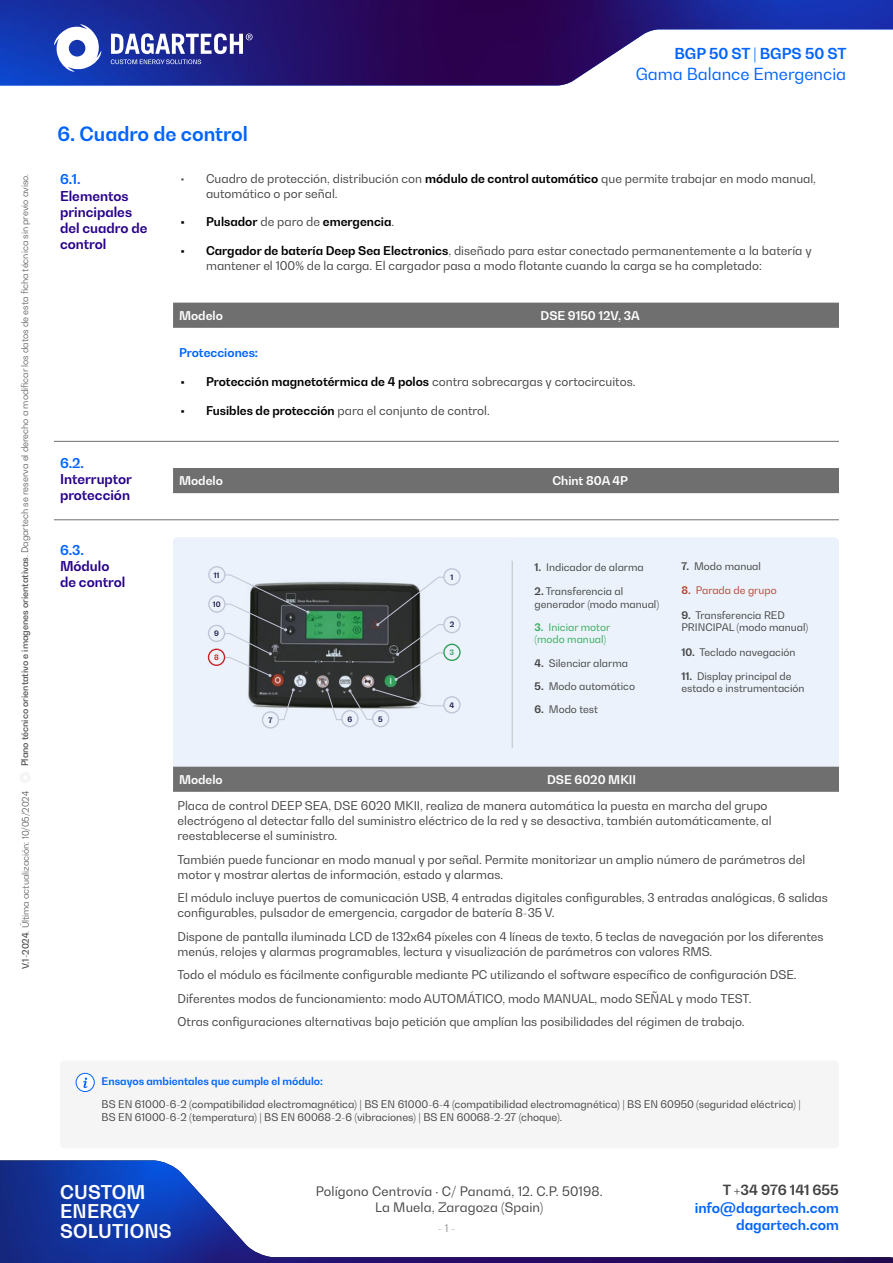
<style>
.page{position:relative;width:893px;height:1263px;background:#fff}
.page>*{position:absolute;margin:0;border:0;box-sizing:border-box;transform-origin:0 0}
.t1{font:700 19.5px "Bw Gradual";color:#0064ff}
.t2{font:700 18.75px/19.4px "Bw Gradual";letter-spacing:.01em;color:#fff}
.t3{font:16.5px "Bw Gradual";color:#0064ff}
.t4{font:700 15px "Bw Gradual";color:#0064ff}
.t5{font:700 13.95px "Bw Gradual";color:#0064ff}
.t6{font:700 13.95px "Bw Gradual";color:#424242}
.t7{font:700 13.5px/16.2px "Bw Gradual";color:#270089}
.t8{font:700 13.5px "Bw Gradual";color:#0064ff}
.t9{font:12.9px/16.2px "Bw Gradual";letter-spacing:.01em;color:#424242;text-align:center}
.t10{font:12px/15px "Bw Gradual";color:#424242}
.t11{font:700 12px "Bw Gradual";color:#000}
.t12{font:700 12px "Bw Gradual";color:#fff}
.t13{font:700 12px "Bw Gradual";color:#0064ff}
.t14{font:10.5px/12.6px "Bw Gradual";color:#424242}
.t15{font:700 10.5px "Bw Gradual";color:#0064ff}
.t16{font:10.5px "Bw Gradual";color:#949091}
.t17{font:10.35px/12.5px "Bw Gradual";color:#424242}
.t18{font:10.35px/12.5px "Bw Gradual";color:#36ab59}
.t19{font:10.35px "Bw Gradual";color:#b4442f}
.t20{font:300 9px "Bw Gradual";color:#424242}
.t21{font:700 7.35px "Bw Gradual";color:#1f1646}
.t22{font:700 7.35px "Bw Gradual";color:#34a859}
.t23{font:700 7.35px "Bw Gradual";color:#db2323}
.s1{font-weight:500}
.s2{font-weight:700;color:#000}
.s3{font-weight:400;color:#424242}
.s4{font-weight:700}
</style>
<div class="page">
<img style="left:0;top:1160px;width:893px;height:103px">
<img style="left:0;top:0;width:893px;height:85px">
<svg style="left:111px;top:33px;width:142px;height:31px"></svg>
<svg style="left:54px;top:24px;width:47px;height:48px"></svg>
<div style="left:173px;top:303px;width:666px;height:25px;background:#706f6f"></div>
<div style="left:173px;top:468px;width:666px;height:25px;background:#706f6f"></div>
<hr style="left:54px;top:441px;width:785px;height:1px;background:#706f6f">
<hr style="left:54px;top:519px;width:785px;height:1px;background:#706f6f">
<div style="left:173px;top:537px;width:666px;height:230px;background:#ebf2fb"></div>
<div style="left:188px;top:563px;width:300px;height:168px;background:#ebf2fb"></div>
<img style="left:238px;top:571px;width:190px;height:148px">
<div style="left:443px;top:696px;width:18px;height:17px;border:1px solid #d2d0da;border-radius:50%"></div>
<div style="left:372px;top:710px;width:17px;height:17px;border:1px solid #d2d0da;border-radius:50%"></div>
<div style="left:341px;top:710px;width:18px;height:17px;border:1px solid #d2d0da;border-radius:50%"></div>
<div style="left:262px;top:711px;width:17px;height:18px;border:1px solid #d2d0da;border-radius:50%"></div>
<svg style="left:325px;top:688px;width:17px;height:32px"></svg>
<svg style="left:278px;top:688px;width:17px;height:32px"></svg>
<svg style="left:348px;top:688px;width:96px;height:32px;background:#94999d"></svg>
<div style="left:443px;top:616px;width:18px;height:17px;border:1px solid #d2d0da;border-radius:50%"></div>
<div style="left:208px;top:625px;width:17px;height:17px;border:1px solid #d2d0da;border-radius:50%"></div>
<svg style="left:224px;top:574px;width:86px;height:103px;background:#787d80"></svg>
<div style="left:208px;top:595px;width:18px;height:18px;border:1px solid #d2d0da;border-radius:50%"></div>
<div style="left:208px;top:566px;width:18px;height:17px;border:1px solid #d2d0da;border-radius:50%"></div>
<div style="left:443px;top:644px;width:18px;height:17px;border:1px solid #34a859;border-radius:50%"></div>
<div style="left:208px;top:649px;width:17px;height:17px;border:1px solid #db2323;border-radius:50%"></div>
<div style="left:443px;top:568px;width:18px;height:17px;border:1px solid #d2d0da;border-radius:50%"></div>
<svg style="left:376px;top:577px;width:68px;height:104px;background:#7b8083"></svg>
<hr style="left:512px;top:561px;width:1px;height:187px;background:#c3c3c3">
<div style="left:173px;top:767px;width:666px;height:25px;background:#706f6f"></div>
<div style="left:60px;top:1060px;width:779px;height:88px;background:#f6f5f5;border-radius:4px"></div>
<div style="left:76px;top:1073px;width:18px;height:18px;background:#fff;border-radius:50%"></div>
<div style="left:76px;top:1073px;width:19px;height:19px;border:1px solid #0064ff;border-radius:50%"></div>
<svg style="left:83px;top:1077px;width:5px;height:11px"></svg>
<h1 class="t1" style="left:58px;top:121px;width:192px">6. Cuadro de control</h1>
<p class="t4" style="left:674px;top:44px;width:174px">BGP 50 ST | BGPS 50 ST</p>
<h3 class="t3" style="left:636px;top:63px;width:212px">Gama Balance Emergencia</h3>
<p class="t20" style="left:19px;top:766px;width:594px;rotate:-90deg"><span class="s1">Plano técnico orientativo e imagenes orientativas</span>. Dagartech se reserva el derecho a modificar los datos de esta ficha técnica sin previo aviso.</p>
<p class="t8" style="left:60px;top:170px;width:22px">6.1.</p>
<p class="t7" style="left:60px;top:187px;width:89px">Elementos principales del cuadro de control</p>
<p class="t8" style="left:60px;top:454px;width:26px">6.2.</p>
<p class="t7" style="left:60px;top:471px;width:74px">Interruptor protección</p>
<p class="t8" style="left:60px;top:541px;width:26px">6.3.</p>
<p class="t7" style="left:60px;top:558px;width:67px">Módulo de control</p>
<p class="t20" style="left:20px;top:969px;width:180px;rotate:-90deg"><span class="s1">V.1-2024</span>. Última actualización: 10/05/2024</p>
<p class="t10" style="left:206px;top:171px;width:611px;line-height:14.4px;text-indent:-26px">• Cuadro de protección, distribución con <span class="s2">módulo de control automático</span> que permite trabajar en modo manual, automático o por señal.</p>
<p class="t11" style="left:181px;top:214px;width:215px">• Pulsador <span class="s3">de paro de</span> emergencia<span class="s3">.</span></p>
<p class="t10" style="left:206px;top:243px;width:607px;line-height:14.4px;text-indent:-26px"><span class="s2">• Cargador de batería Deep Sea Electronics</span>, diseñado para estar conectado permanentemente a la batería y mantener el 100% de la carga. El cargador pasa a modo flotante cuando la carga se ha completado:</p>
<p class="t12" style="left:179px;top:308px;width:45px">Modelo</p>
<p class="t12" style="left:541px;top:308px;width:101px">DSE 9150 12V, 3A</p>
<p class="t13" style="left:179px;top:345px;width:81px">Protecciones:</p>
<p class="t11" style="left:181px;top:374px;width:456px">• Protección magnetotérmica de 4 polos <span class="s3">contra sobrecargas y cortocircuitos.</span></p>
<p class="t10" style="left:181px;top:403px;width:311px"><span class="s2">• Fusibles de protección</span> para el conjunto de control.</p>
<p class="t12" style="left:179px;top:473px;width:45px">Modelo</p>
<p class="t12" style="left:552px;top:473px;width:77px">Chint 80A 4P</p>
<p class="t21" style="left:214px;top:570px;width:7px">11</p>
<p class="t21" style="left:213px;top:600px;width:9px">10</p>
<p class="t21" style="left:214px;top:628px;width:6px">9</p>
<p class="t23" style="left:214px;top:653px;width:6px">8</p>
<p class="t21" style="left:268px;top:716px;width:6px">7</p>
<p class="t21" style="left:347px;top:714px;width:6px">6</p>
<p class="t21" style="left:378px;top:714px;width:6px">5</p>
<p class="t21" style="left:450px;top:572px;width:4px">1</p>
<p class="t21" style="left:450px;top:620px;width:6px">2</p>
<p class="t22" style="left:450px;top:648px;width:6px">3</p>
<p class="t21" style="left:450px;top:700px;width:6px">4</p>
<p class="t17" style="left:535px;top:561px;width:111px"><span class="s4">1.</span> Indicador de alarma</p>
<p class="t17" style="left:535px;top:585px;width:126px"><span class="s4">2.</span> Transferencia al generador (modo manual)</p>
<p class="t18" style="left:535px;top:621px;width:77px"><span class="s4">3.</span> Iniciar motor (modo manual)</p>
<p class="t17" style="left:535px;top:656px;width:95px"><span class="s4">4.</span> Silenciar alarma</p>
<p class="t17" style="left:535px;top:680px;width:102px"><span class="s4">5.</span> Modo automático</p>
<p class="t17" style="left:535px;top:703px;width:65px"><span class="s4">6.</span> Modo test</p>
<p class="t17" style="left:681px;top:559px;width:81px"><span class="s4">7.</span> Modo manual</p>
<p class="t19" style="left:681px;top:584px;width:97px"><span class="s4">8.</span> Parada de grupo</p>
<p class="t17" style="left:681px;top:608px;width:128px"><span class="s4">9.</span> Transferencia RED<br>PRINCIPAL (modo manual)</p>
<p class="t17" style="left:681px;top:670px;width:125px"><span class="s4">11.</span> Display principal de estado e instrumentación</p>
<p class="t17" style="left:681px;top:646px;width:116px"><span class="s4">10.</span> Teclado navegación</p>
<p class="t12" style="left:179px;top:771px;width:45px">Modelo</p>
<p class="t12" style="left:547px;top:771px;width:91px">DSE 6020 MKII</p>
<p class="t10" style="left:178px;top:798px;width:596px">Placa de control DEEP SEA, DSE 6020 MKII, realiza de manera automática la puesta en marcha del grupo electrógeno al detectar fallo del suministro eléctrico de la red y se desactiva, también automáticamente, al reestablecerse el suministro.</p>
<p class="t10" style="left:178px;top:851px;width:629px">También puede funcionar en modo manual y por señal. Permite monitorizar un amplio número de parámetros del motor y mostrar alertas de información, estado y alarmas.</p>
<p class="t10" style="left:178px;top:890px;width:652px">El módulo incluye puertos de comunicación USB, 4 entradas digitales configurables, 3 entradas analógicas, 6 salidas configurables, pulsador de emergencia, cargador de batería 8-35 V.</p>
<p class="t10" style="left:178px;top:928px;width:648px">Dispone de pantalla iluminada LCD de 132x64 píxeles con 4 líneas de texto, 5 teclas de navegación por los diferentes menús, relojes y alarmas programables, lectura y visualización de parámetros con valores RMS.</p>
<p class="t10" style="left:178px;top:963px;width:621px;line-height:23.5px">Todo el módulo es fácilmente configurable mediante PC utilizando el software específico de configuración DSE.<br>Diferentes modos de funcionamiento: modo AUTOMÁTICO, modo MANUAL, modo SEÑAL y modo TEST.<br>Otras configuraciones alternativas bajo petición que amplían las posibilidades del régimen de trabajo.</p>
<p class="t15" style="left:102px;top:1074px;width:223px">Ensayos ambientales que cumple el módulo:</p>
<p class="t14" style="left:102px;top:1098px;width:701px">BS EN 61000-6-2 (compatibilidad electromagnética) | BS EN 61000-6-4 (compatibilidad electromagnética) | BS EN 60950 (seguridad eléctrica) |<br>BS EN 61000-6-2 (temperatura) | BS EN 60068-2-6 (vibraciones) | BS EN 60068-2-27 (choque).</p>
<h2 class="t2" style="left:60px;top:1182px;width:113px">CUSTOM<br>ENERGY<br>SOLUTIONS</h2>
<p class="t9" style="left:316px;top:1182px;width:288px">Polígono Centrovía · C/ Panamá, 12. C.P. 50198.<br>La Muela, Zaragoza (Spain)</p>
<p class="t16" style="left:438px;top:1221px;width:19px">- 1 -</p>
<p class="t6" style="left:723px;top:1180px;width:118px">T +34 976 141 655</p>
<p class="t5" style="left:695px;top:1199px;width:146px">info@dagartech.com</p>
<p class="t5" style="left:736px;top:1215px;width:104px">dagartech.com</p>
</div>
